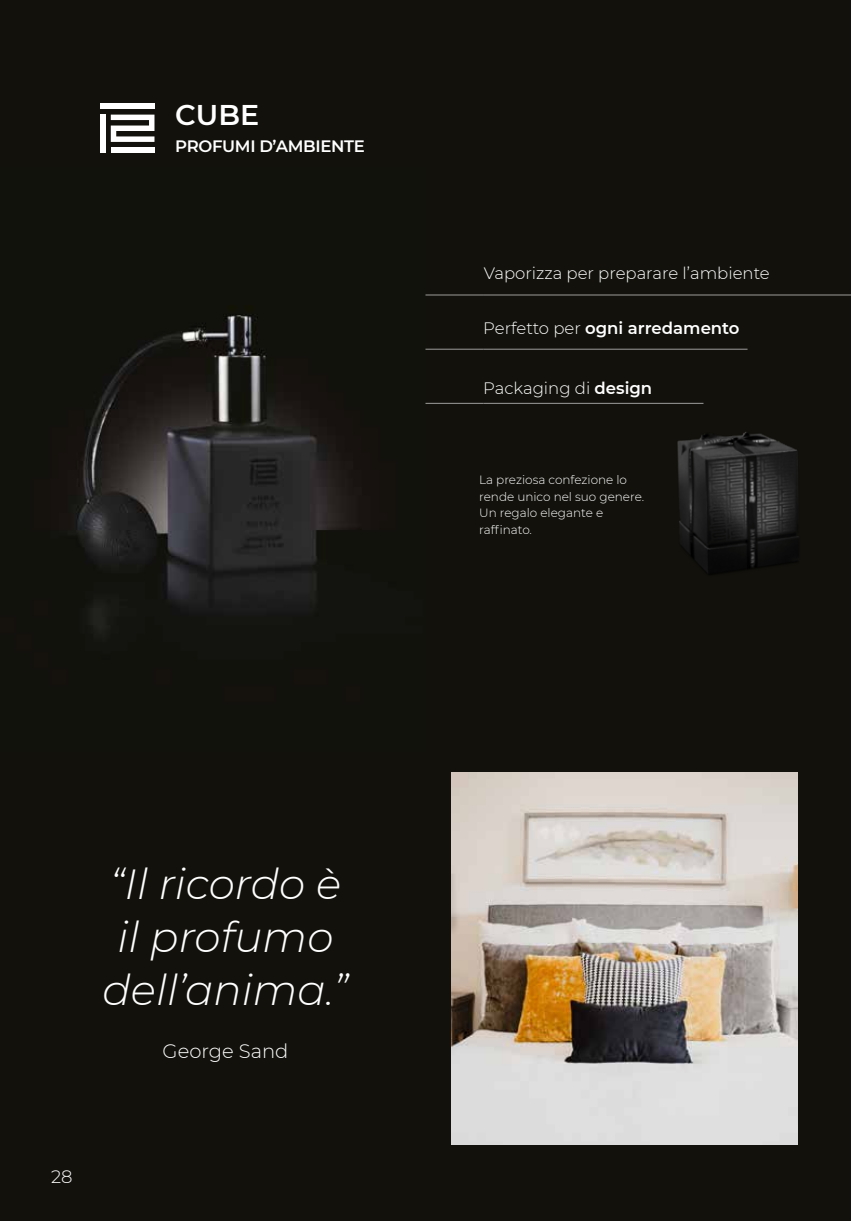
<style>
.page{position:relative;width:851px;height:1221px;background:#fff}
.page>*{position:absolute;margin:0;border:0;box-sizing:border-box;transform-origin:0 0}
.t1{font:italic 300 42px/53.1px "Montserrat";color:#fff;text-align:center}
.t2{font:600 28.5px "Montserrat";color:#fff}
.t3{font:300 19.5px "Montserrat";color:#fff}
.t4{font:300 18px "Montserrat";color:#fff}
.t5{font:300 16.5px "Montserrat";color:#fff}
.t6{font:600 16.5px "Montserrat";color:#fff}
.t7{font:600 16.5px "Montserrat";letter-spacing:-.02em;color:#fff}
.t8{font:300 12px/16.5px "Montserrat";color:#fff}
.s1{font-weight:300}
.s2{font-weight:600}
</style>
<div class="page">
<div style="left:0;top:0;width:850px;height:1220px;background:#12110c"></div>
<img style="left:0;top:167px;width:425px;height:589px">
<hr style="left:425px;top:349px;width:58px;height:1px;background:#9d9d9c">
<hr style="left:483px;top:349px;width:264px;height:1px;background:#9d9d9c">
<hr style="left:425px;top:403px;width:58px;height:1px;background:#9d9d9c">
<hr style="left:483px;top:403px;width:220px;height:1px;background:#9d9d9c">
<hr style="left:425px;top:295px;width:59px;height:1px;background:#9d9d9c">
<hr style="left:484px;top:295px;width:366px;height:1px;background:#9d9d9c">
<div style="left:100px;top:104px;width:54px;height:5px;background:#fff"></div>
<div style="left:100px;top:115px;width:5px;height:38px;background:#fff"></div>
<svg style="left:111px;top:115px;width:43px;height:27px"></svg>
<div style="left:111px;top:147px;width:43px;height:6px;background:#fff"></div>
<img style="left:655px;top:410px;width:167px;height:183px">
<img style="left:451px;top:772px;width:346px;height:372px">
<p class="t2" style="left:175px;top:94px;width:85px">CUBE</p>
<p class="t7" style="left:175px;top:134px;width:191px">PROFUMI D’AMBIENTE</p>
<p class="t5" style="left:484px;top:261px;width:287px">Vaporizza per preparare l’ambiente</p>
<p class="t6" style="left:483px;top:316px;width:258px"><span class="s1">Perfetto per</span> ogni arredamento</p>
<p class="t5" style="left:483px;top:377px;width:170px">Packaging di <span class="s2">design</span></p>
<p class="t8" style="left:479px;top:471px;width:166px">La preziosa confezione lo rende unico nel suo genere.<br>Un regalo elegante e raffinato.</p>
<p class="t1" style="left:102px;top:856px;width:247px">“Il ricordo è il profumo dell’anima.”</p>
<p class="t3" style="left:162px;top:1037px;width:127px">George Sand</p>
<p class="t4" style="left:51px;top:1164px;width:23px">28</p>
</div>
